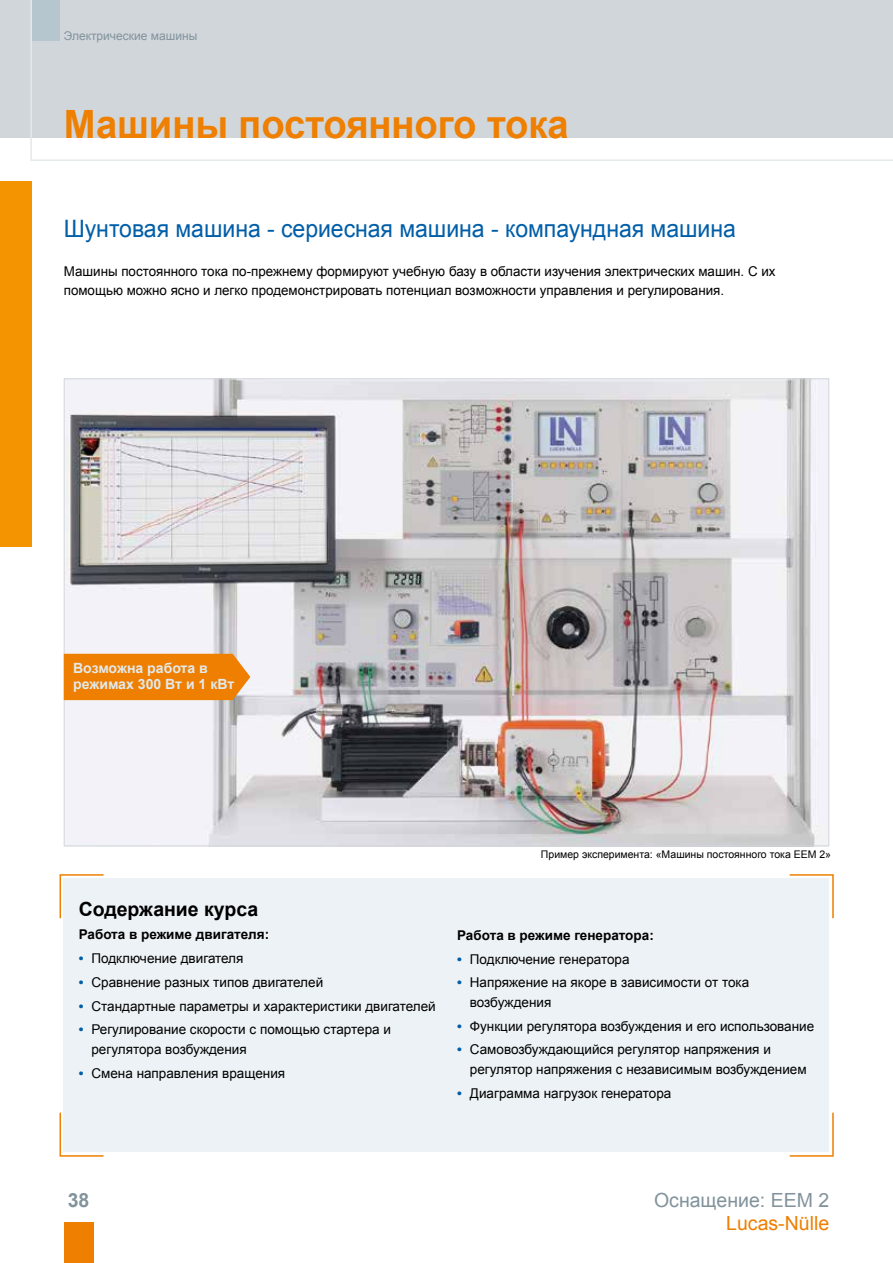
<style>
.page{position:relative;width:893px;height:1263px;background:#fff}
.page>*{position:absolute;margin:0;border:0;box-sizing:border-box;transform-origin:0 0}
.t1{font:700 39px "Arial";color:#ee7f00}
.t2{font:24px "Arial";color:#005ea8;scale:.96 1}
.t3{font:700 19.5px "Arial";color:#000}
.t4{font:19.5px "Arial";color:#82939c}
.t5{font:19.5px "Arial";color:#ee7f00}
.t6{font:700 19.5px "Arial";color:#82939c}
.t7{font:700 14.1px/16.5px "Arial";color:#e3e9ec}
.t8{font:13.5px/19.5px "Arial";color:#000}
.t9{font:700 13.5px "Arial";color:#000}
.t10{font:12px "Arial";color:#82939c}
.t11{font:10.5px "Arial";color:#000}
.s1{font-weight:700;color:#005ea8}
</style>
<div class="page">
<div style="left:0;top:0;width:893px;height:138px;background:#d1d6da"></div>
<svg style="left:30px;top:0;width:863px;height:161px"></svg>
<div style="left:64px;top:878px;width:765px;height:274px;background:#ecf2f5"></div>
<svg style="left:59px;top:874px;width:45px;height:46px"></svg>
<svg style="left:789px;top:1112px;width:45px;height:45px"></svg>
<svg style="left:789px;top:874px;width:45px;height:45px"></svg>
<svg style="left:59px;top:1111px;width:45px;height:46px"></svg>
<img style="left:66px;top:380px;width:761px;height:464px">
<div style="left:64px;top:654px;width:186px;height:46px;background:#ee7f00"></div>
<div style="left:0;top:181px;width:32px;height:365px;background:#f39400"></div>
<div style="left:64px;top:1222px;width:30px;height:41px;background:#ee7f00"></div>
<p class="t10" style="left:64px;top:28px;width:135px">Электрические машины</p>
<h1 class="t1" style="left:64px;top:99px;width:506px">Машины постоянного тока</h1>
<h2 class="t2" style="left:64px;top:213px;width:702px">Шунтовая машина - сериесная машина - компаундная машина</h2>
<p class="t8" style="left:64px;top:261px;width:713px">Машины постоянного тока по-прежнему формируют учебную базу в области изучения электрических машин. С их помощью можно ясно и легко продемонстрировать потенциал возможности управления и регулирования.</p>
<p class="t7" style="left:73px;top:660px;width:163px">Возможна работа в режимах 300 Вт и 1 кВт</p>
<h3 class="t3" style="left:79px;top:896px;width:181px">Содержание курса</h3>
<p class="t9" style="left:79px;top:926px;width:192px">Работа в режиме двигателя:</p>
<p class="t8" style="left:79px;top:949px;width:166px"><span class="s1">•</span> Подключение двигателя</p>
<p class="t8" style="left:79px;top:973px;width:246px"><span class="s1">•</span> Сравнение разных типов двигателей</p>
<p class="t8" style="left:79px;top:996px;width:359px"><span class="s1">•</span> Стандартные параметры и характеристики двигателей</p>
<p class="t8" style="left:91px;top:1020px;width:301px;text-indent:-13px"><span class="s1">•</span> Регулирование скорости с помощью стартера и регулятора возбуждения</p>
<p class="t8" style="left:79px;top:1063px;width:208px"><span class="s1">•</span> Смена направления вращения</p>
<p class="t11" style="left:541px;top:847px;width:292px">Пример эксперимента: «Машины постоянного тока EEM 2»</p>
<p class="t9" style="left:457px;top:926px;width:198px">Работа в режиме генератора:</p>
<p class="t8" style="left:457px;top:949px;width:174px"><span class="s1">•</span> Подключение генератора</p>
<p class="t8" style="left:470px;top:973px;width:281px;text-indent:-13px"><span class="s1">•</span> Напряжение на якоре в зависимости от тока возбуждения</p>
<p class="t8" style="left:457px;top:1016px;width:359px"><span class="s1">•</span> Функции регулятора возбуждения и его использование</p>
<p class="t8" style="left:470px;top:1040px;width:338px;text-indent:-13px"><span class="s1">•</span> Самовозбуждающийся регулятор напряжения и регулятор напряжения с независимым возбуждением</p>
<p class="t8" style="left:457px;top:1083px;width:216px"><span class="s1">•</span> Диаграмма нагрузок генератора</p>
<h3 class="t6" style="left:68px;top:1187px;width:23px">38</h3>
<h3 class="t4" style="left:654px;top:1187px;width:177px">Оснащение: EEM 2</h3>
<h3 class="t5" style="left:726px;top:1211px;width:104px">Lucas-Nülle</h3>
</div>
